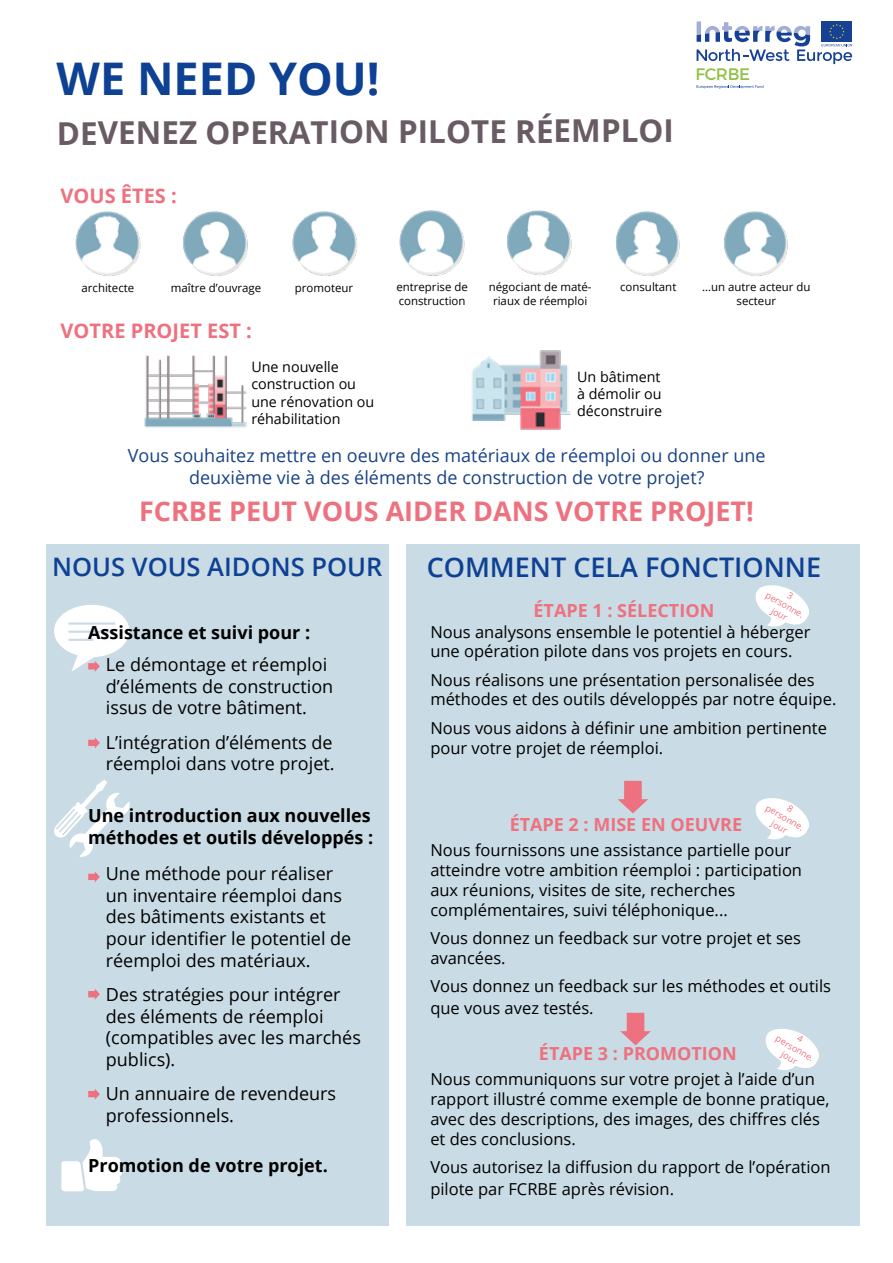
<style>
.page{position:relative;width:893px;height:1263px;background:#fff}
.page>*{position:absolute;margin:0;border:0;box-sizing:border-box;transform-origin:0 0}
.t1{font:700 45px "Open Sans";color:#0e4194}
.t2{font:700 31.5px "Open Sans";letter-spacing:-.005em;color:#695b63}
.t3{font:700 27px "Open Sans";color:#ee717f}
.t4{font:600 27px "Open Sans";color:#0e4194}
.t5{font:600 25.5px "Open Sans";color:#0e4194}
.t6{font:700 19.95px "Open Sans";color:#ee717f}
.t7{font:18px/21.6px "Open Sans";color:#000}
.t8{font:18px/21.6px "Open Sans";color:#184285;text-align:center}
.t9{font:700 18px/21.6px "Open Sans";color:#000}
.t10{font:700 18px "Open Sans";color:#ee717f}
.t11{font:16.65px "Montserrat";letter-spacing:-.02em;color:#91c144}
.t12{font:16.5px/19.8px "Open Sans";color:#000}
.t13{font:14.25px/17.1px "Open Sans";color:#000}
.t14{font:11.4px/13.8px "Open Sans";color:#000;text-align:center}
.t15{font:9px "Open Sans";color:#ee717f}
</style>
<div class="page">
<div style="left:46px;top:544px;width:342px;height:682px;background:#c9dbe4"></div>
<div style="left:406px;top:544px;width:453px;height:682px;background:#c9dbe4"></div>
<svg style="left:697px;top:85px;width:66px;height:4px"></svg>
<svg style="left:697px;top:21px;width:155px;height:43px"></svg>
<img style="left:144px;top:355px;width:103px;height:73px">
<img style="left:472px;top:350px;width:99px;height:80px">
<img style="left:75px;top:211px;width:66px;height:65px">
<img style="left:183px;top:211px;width:65px;height:65px">
<img style="left:292px;top:211px;width:65px;height:65px">
<img style="left:399px;top:210px;width:66px;height:66px">
<img style="left:507px;top:210px;width:65px;height:65px">
<img style="left:615px;top:211px;width:65px;height:65px">
<img style="left:724px;top:211px;width:64px;height:65px">
<svg style="left:54px;top:779px;width:76px;height:78px"></svg>
<svg style="left:61px;top:1139px;width:61px;height:52px"></svg>
<svg style="left:618px;top:781px;width:30px;height:32px"></svg>
<svg style="left:620px;top:1013px;width:31px;height:32px"></svg>
<svg style="left:54px;top:605px;width:75px;height:67px"></svg>
<svg style="left:88px;top:738px;width:12px;height:10px"></svg>
<svg style="left:88px;top:872px;width:12px;height:10px"></svg>
<svg style="left:88px;top:989px;width:12px;height:11px"></svg>
<svg style="left:88px;top:1089px;width:12px;height:10px"></svg>
<svg style="left:755px;top:585px;width:54px;height:42px"></svg>
<svg style="left:755px;top:798px;width:54px;height:42px"></svg>
<svg style="left:765px;top:1028px;width:54px;height:42px"></svg>
<h1 class="t1" style="left:57px;top:47px;width:325px">WE NEED YOU!</h1>
<p class="t11" style="left:695px;top:64px;width:56px">FCRBE</p>
<h2 class="t2" style="left:57px;top:110px;width:619px">DEVENEZ OPERATION PILOTE RÉEMPLOI</h2>
<p class="t6" style="left:61px;top:182px;width:118px">VOUS ÊTES :</p>
<p class="t14" style="left:82px;top:280px;width:54px">architecte</p>
<p class="t14" style="left:171px;top:280px;width:92px">maître d’ouvrage</p>
<p class="t14" style="left:295px;top:281px;width:60px">promoteur</p>
<p class="t14" style="left:396px;top:280px;width:73px;text-align:left">entreprise de construction</p>
<p class="t14" style="left:489px;top:280px;width:104px">négociant de maté&shy;riaux de réemploi</p>
<p class="t14" style="left:620px;top:280px;width:58px">consultant</p>
<p class="t14" style="left:702px;top:280px;width:110px">...un autre acteur du secteur</p>
<p class="t6" style="left:61px;top:317px;width:193px">VOTRE PROJET EST :</p>
<p class="t13" style="left:251px;top:358px;width:124px">Une nouvelle construction ou une rénovation ou réhabilitation</p>
<p class="t13" style="left:577px;top:368px;width:86px;text-align:justify">Un bâtiment à démolir ou déconstruire</p>
<p class="t8" style="left:128px;top:444px;width:639px">Vous souhaitez mettre en oeuvre des matériaux de réemploi ou donner une deuxième vie à des éléments de construction de votre projet?</p>
<h3 class="t3" style="left:139px;top:492px;width:616px">FCRBE PEUT VOUS AIDER DANS VOTRE PROJET!</h3>
<h3 class="t5" style="left:52px;top:549px;width:332px">NOUS VOUS AIDONS POUR</h3>
<h3 class="t4" style="left:427px;top:549px;width:396px">COMMENT CELA FONCTIONNE</h3>
<p class="t10" style="left:533px;top:597px;width:182px">ÉTAPE 1 : SÉLECTION</p>
<p class="t15" style="left:770px;top:589px;width:44px;rotate:30deg">personne.</p>
<p class="t15" style="left:775px;top:604px;width:18px;rotate:30deg">jour</p>
<p class="t9" style="left:88px;top:621px;width:223px">Assistance et suivi pour :</p>
<p class="t12" style="left:430px;top:621px;width:382px">Nous analysons ensemble le potentiel à héberger une opération pilote dans vos projets en cours.</p>
<p class="t12" style="left:430px;top:669px;width:408px">Nous réalisons une présentation personalisée des méthodes et des outils développés par notre équipe.</p>
<p class="t12" style="left:430px;top:717px;width:398px">Nous vous aidons à définir une ambition pertinente pour votre projet de réemploi.</p>
<p class="t7" style="left:106px;top:653px;width:229px">Le démontage et réemploi d’éléments de construction issus de votre bâtiment.</p>
<p class="t7" style="left:106px;top:731px;width:230px">L’intégration d’éléments de réemploi dans votre projet.</p>
<p class="t9" style="left:88px;top:804px;width:286px">Une introduction aux nouvelles méthodes et outils développés :</p>
<p class="t7" style="left:106px;top:862px;width:247px">Une méthode pour réaliser un inventaire réemploi dans des bâtiments existants et pour identifier le potentiel de réemploi des matériaux.</p>
<p class="t7" style="left:106px;top:983px;width:257px">Des stratégies pour intégrer des éléments de réemploi (compatibles avec les marchés publics).</p>
<p class="t7" style="left:106px;top:1082px;width:232px">Un annuaire de revendeurs professionnels.</p>
<p class="t9" style="left:88px;top:1154px;width:241px">Promotion de votre projet.</p>
<p class="t15" style="left:770px;top:801px;width:44px;rotate:30deg">personne.</p>
<p class="t10" style="left:510px;top:812px;width:234px">ÉTAPE 2 : MISE EN OEUVRE</p>
<p class="t12" style="left:430px;top:840px;width:373px">Nous fournissons une assistance partielle pour atteindre votre ambition réemploi : participation aux réunions, visites de site, recherches complémentaires, suivi téléphonique...</p>
<p class="t12" style="left:430px;top:928px;width:372px">Vous donnez un feedback sur votre projet et ses avancées.</p>
<p class="t12" style="left:430px;top:975px;width:402px;line-height:21.6px">Vous donnez un feedback sur les méthodes et outils que vous avez testés.</p>
<p class="t10" style="left:539px;top:1041px;width:199px">ÉTAPE 3 : PROMOTION</p>
<p class="t12" style="left:430px;top:1069px;width:401px">Nous communiquons sur votre projet à l’aide d’un rapport illustré comme exemple de bonne pratique, avec des descriptions, des images, des chiffres clés et des conclusions.</p>
<p class="t12" style="left:430px;top:1156px;width:402px;line-height:21.6px">Vous autorisez la diffusion du rapport de l’opération pilote par FCRBE après révision.</p>
<p class="t15" style="left:775px;top:817px;width:18px;rotate:30deg">jour</p>
<p class="t15" style="left:780px;top:1032px;width:44px;rotate:30deg">personne.</p>
<p class="t15" style="left:785px;top:1048px;width:18px;rotate:30deg">jour</p>
</div>
